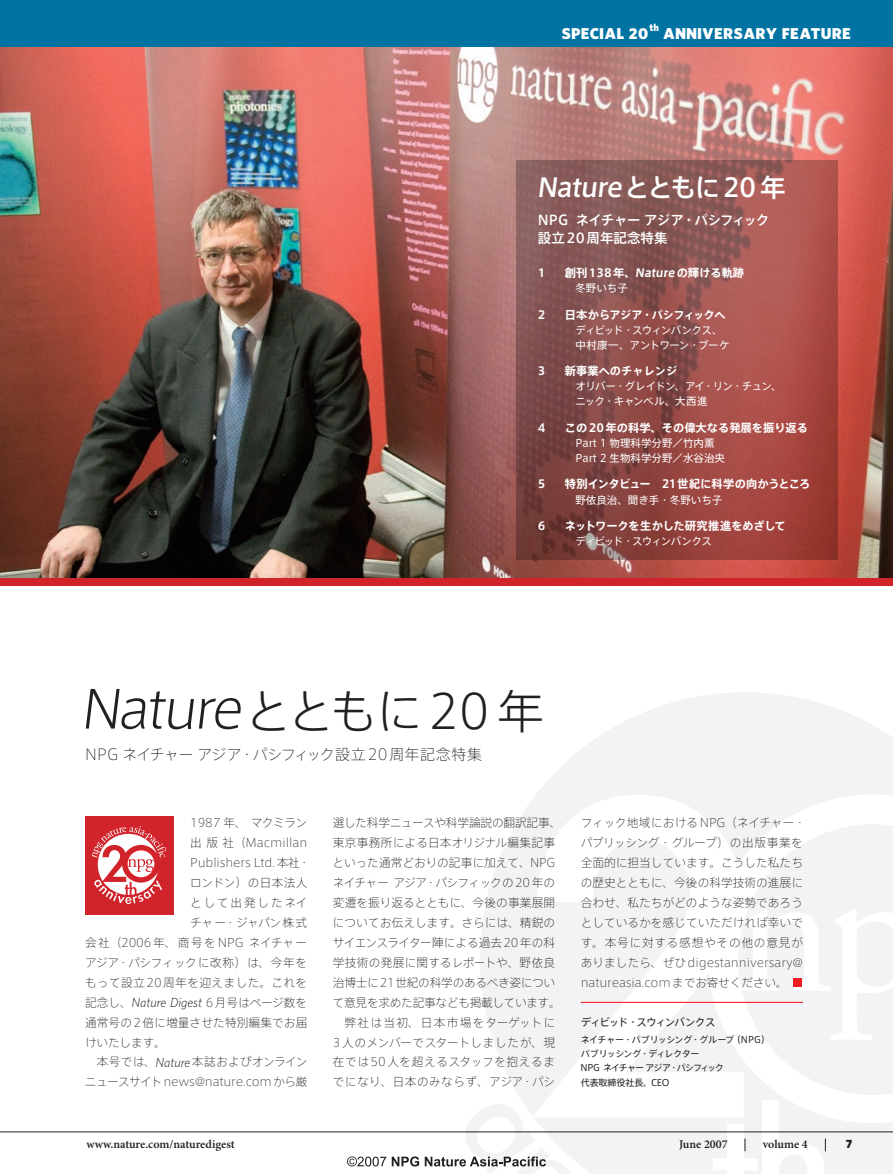
<style>
.page{position:relative;width:893px;height:1174px;background:#fff}
.page>*{position:absolute;margin:0;border:0;box-sizing:border-box;transform-origin:0 0}
.t1{font:300 46.8px "Axis Std";letter-spacing:-.065em;color:#231f20}
.t2{font:500 25.5px "Axis Std";letter-spacing:-.075em;color:#fff}
.t3{font:900 15.75px "Whitney";letter-spacing:.035em;color:#fff}
.t4{font:200 15px "Axis Std";letter-spacing:-.01em;color:#231f20}
.t5{font:500 13.5px/18px "Axis Std";color:#fff}
.t6{font:600 12px "Minion Pro";color:#231f20}
.t7{font:200 11.7px/20px "Axis Std";color:#231f20;text-align:center}
.t8{font:200 11.7px "Axis Std";letter-spacing:.025em;color:#231f20}
.t9{font:200 11.7px "Axis Std";letter-spacing:-.025em;color:#231f20}
.t10{font:200 11.7px "Axis Std";letter-spacing:-.045em;color:#231f20}
.t11{font:200 11.7px "Axis Std";letter-spacing:.035em;color:#231f20}
.t12{font:200 11.7px "Axis Std";letter-spacing:.15em;color:#231f20}
.t13{font:700 11.25px "Axis Std";color:#fff}
.t14{font:700 11.25px "Axis Std";letter-spacing:-.02em;color:#fff}
.t15{font:700 11.25px "Axis Std";letter-spacing:-.045em;color:#fff}
.t16{font:10.5px/15px "Axis Std";color:#fff}
.t17{font:10.5px/15px "Axis Std";letter-spacing:-.045em;color:#fff}
.t18{font:10.5px/15px "Axis Std";letter-spacing:-.06em;color:#fff}
.t19{font:10.5px "Axis Std";letter-spacing:-.08em;color:#fff}
.t20{font:10.5px "Axis Std";letter-spacing:-.09em;color:#231f20}
.t21{font:900 10.2px "Whitney";color:#fff}
.t22{font:9px/14.2px "Axis Std";letter-spacing:-.045em;color:#231f20}
.s1{font-size:51.6px}
.s2{font-family:"Whitney";font-weight:300;font-style:italic;font-size:13.2px}
</style>
<div class="page">
<img style="left:0;top:47px;width:893px;height:531px">
<div style="left:0;top:578px;width:893px;height:7px;background:#d1232a"></div>
<svg style="left:572px;top:1116px;width:321px;height:58px;fill:#f2f3f4"></svg>
<svg style="left:480px;top:693px;width:413px;height:423px;fill:#f2f3f4"></svg>
<svg style="left:738px;top:824px;width:155px;height:271px;fill:#f2f3f4"></svg>
<svg style="left:517px;top:161px;width:321px;height:399px;background:#934e4a"></svg>
<hr style="left:581px;top:1001px;width:222px;height:2px;background:#ee1d23">
<div style="left:85px;top:815px;width:88px;height:99px;background:#d1232a"></div>
<div style="left:0;top:0;width:893px;height:47px;background:#0073a3"></div>
<div style="left:793px;top:978px;width:8px;height:8px;background:#ee1d23"></div>
<svg style="left:92px;top:826px;width:74px;height:78px"></svg>
<svg style="left:825px;top:1138px;width:1px;height:13px"></svg>
<svg style="left:745px;top:1138px;width:1px;height:13px"></svg>
<hr style="left:0;top:1131px;width:893px;height:1px;background:#231f20">
<svg style="left:347px;top:1156px;width:39px;height:10px"></svg>
<svg style="left:392px;top:1156px;width:27px;height:10px"></svg>
<svg style="left:425px;top:1103px;width:147px;height:71px"></svg>
<p class="t21" style="left:649px;top:21px;width:11px">th</p>
<h3 class="t3" style="left:562px;top:24px;width:88px">SPECIAL 20</h3>
<h3 class="t3" style="left:663px;top:24px;width:189px">ANNIVERSARY FEATURE</h3>
<h2 class="t2" style="left:537px;top:168px;width:250px">Natureとともに 20 年</h2>
<p class="t5" style="left:538px;top:210px;width:233px">NPG ネイチャー アジア・パシフィック設立20周年記念特集</p>
<p class="t13" style="left:538px;top:264px;width:9px">1</p>
<p class="t13" style="left:565px;top:264px;width:181px">創刊138年、Natureの輝ける軌跡</p>
<p class="t16" style="left:575px;top:280px;width:54px">冬野いち子</p>
<p class="t13" style="left:538px;top:306px;width:9px">2</p>
<p class="t15" style="left:565px;top:306px;width:162px">日本からアジア・パシフィックへ</p>
<p class="t18" style="left:575px;top:322px;width:156px">ディビッド・スウィンバンクス、中村康一、アントワーン・ブーケ</p>
<p class="t13" style="left:538px;top:362px;width:9px">3</p>
<p class="t13" style="left:565px;top:362px;width:114px">新事業へのチャレンジ</p>
<p class="t17" style="left:575px;top:378px;width:208px">オリバー・グレイドン、アイ・リン・チュン、ニック・キャンベル、大西進</p>
<p class="t13" style="left:538px;top:419px;width:9px">4</p>
<p class="t13" style="left:565px;top:419px;width:245px">この20年の科学、その偉大なる発展を振り返る</p>
<p class="t16" style="left:575px;top:435px;width:151px">Part 1 物理科学分野／竹内薫<br>Part 2 生物科学分野／水谷治央</p>
<p class="t13" style="left:538px;top:475px;width:9px">5</p>
<p class="t14" style="left:565px;top:475px;width:247px">特別インタビュー　21世紀に科学の向かうところ</p>
<p class="t16" style="left:575px;top:491px;width:148px">野依良治、聞き手・冬野いち子</p>
<p class="t13" style="left:538px;top:517px;width:9px">6</p>
<p class="t13" style="left:565px;top:517px;width:222px">ネットワークを生かした研究推進をめざして</p>
<p class="t19" style="left:575px;top:533px;width:138px">ディビッド・スウィンバンクス</p>
<h1 class="t1" style="left:80px;top:676px;width:466px"><span class="s1">Nature</span>とともに 20 年</h1>
<p class="t4" style="left:85px;top:743px;width:399px">NPG ネイチャー アジア・パシフィック設立 20周年記念特集</p>
<p class="t10" style="left:190px;top:814px;width:119px">1987 年、マクミラン</p>
<p class="t7" style="left:190px;top:832px;width:119px">出版社（Macmillan</p>
<p class="t7" style="left:190px;top:852px;width:121px">Publishers Ltd.本社・</p>
<p class="t8" style="left:190px;top:874px;width:119px">ロンドン）の日本法人</p>
<p class="t12" style="left:190px;top:894px;width:119px">として出発したネイ</p>
<p class="t10" style="left:190px;top:913px;width:119px">チャー・ジャパン株式</p>
<p class="t7" style="left:85px;top:931px;width:224px">会社（2006 年、商号を NPG ネイチャー</p>
<p class="t7" style="left:85px;top:951px;width:224px">アジア・パシフィックに改称）は、今年を</p>
<p class="t11" style="left:85px;top:973px;width:224px">もって設立20周年を迎えました。これを</p>
<p class="t7" style="left:85px;top:991px;width:224px">記念し、<span class="s2">Nature Digest</span> 6月号はページ数を</p>
<p class="t7" style="left:85px;top:1011px;width:224px">通常号の2倍に増量させた特別編集でお届</p>
<p class="t7" style="left:85px;top:1031px;width:82px">けいたします。</p>
<p class="t8" style="left:97px;top:1053px;width:212px">本号では、<span class="s2">Nature</span>本誌およびオンライン</p>
<p class="t9" style="left:85px;top:1073px;width:224px">ニュースサイトnews@nature.comから厳</p>
<p class="t7" style="left:333px;top:812px;width:230px">選した科学ニュースや科学論説の翻訳記事、東京事務所による日本オリジナル編集記事といった通常どおりの記事に加えて、NPGネイチャー アジア・パシフィックの 20 年の変遷を振り返るとともに、今後の事業展開についてお伝えします。さらには、精鋭のサイエンスライター陣による過去20年の科学技術の発展に関するレポートや、野依良治博士に21世紀の科学のあるべき姿について意見を求めた記事なども掲載しています。弊社は当初、日本市場をターゲットに<br>3人のメンバーでスタートしましたが、現在では50人を超えるスタッフを抱えるまでになり、日本のみならず、アジア・パシ</p>
<p class="t7" style="left:581px;top:812px;width:227px;text-align:left">フィック地域におけるNPG（ネイチャー・パブリッシング・グループ）の出版事業を全面的に担当しています。こうした私たちの歴史とともに、今後の科学技術の進展に合わせ、私たちがどのような姿勢であろうとしているかを感じていただければ幸いです。本号に対する感想やその他の意見がありましたら、ぜひdigestanniversary@ natureasia.comまでお寄せください。</p>
<p class="t20" style="left:581px;top:1014px;width:136px">ディビッド・スウィンバンクス</p>
<p class="t22" style="left:581px;top:1031px;width:191px">ネイチャー・パブリッシング・グループ（NPG）パブリッシング・ディレクター<br>NPG ネイチャー アジア・パシフィック<br>代表取締役社長、CEO</p>
<p class="t6" style="left:86px;top:1137px;width:150px">www.nature.com/naturedigest</p>
<p class="t6" style="left:679px;top:1137px;width:50px">June 2007</p>
<p class="t6" style="left:763px;top:1137px;width:47px">volume 4</p>
</div>
